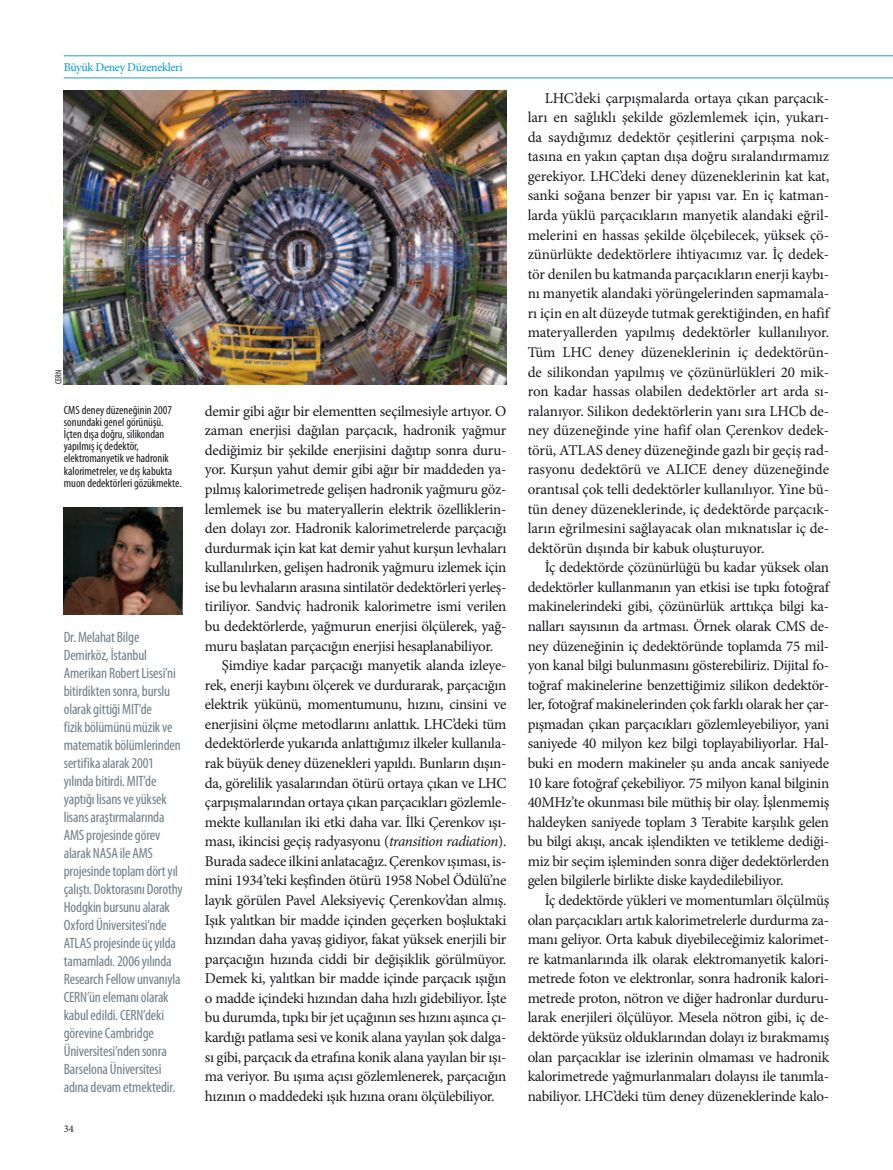
<style>
.page{position:relative;width:893px;height:1170px;background:#fff}
.page>*{position:absolute;margin:0;border:0;box-sizing:border-box;transform-origin:0 0}
.t1{font:15px/19.5px "Minion Pro";letter-spacing:-.02em;color:#1a171c;text-align:justify}
.t2{font:condensed 15px/18px "Myriad Pro";letter-spacing:-.01em;color:#707f87}
.t3{font:condensed 12px/12px "Myriad Pro";color:#1a171c}
.t4{font:12px "Minion Pro";letter-spacing:-.03em;color:#009bd5}
.t5{font:10.35px "Minion Pro";color:#1a171c}
.t6{font:condensed 9px "Myriad Pro";color:#1a171c}
.s1{font-style:italic}
</style>
<div class="page">
<hr style="left:64px;top:78px;width:829px;height:1px;background:#2699d1">
<hr style="left:64px;top:56px;width:829px;height:1px;background:#2699d1">
<img style="left:64px;top:91px;width:442px;height:293px">
<img style="left:64px;top:507px;width:119px;height:107px">
<p class="t4" style="left:64px;top:59px;width:120px">Büyük Deney Düzenekleri</p>
<p class="t6" style="left:53px;top:384px;width:15px;rotate:-90deg">CERN</p>
<p class="t3" style="left:64px;top:404px;width:119px">CMS deney düzeneğinin 2007 sonundaki genel görünüşü.<br>İçten dışa doğru, silikondan yapılmış iç dedektör, elektromanyetik ve hadronik kalorimetreler, ve dış kabukta muon dedektörleri gözükmekte.</p>
<p class="t2" style="left:64px;top:627px;width:120px">Dr. Melahat Bilge<br>Demirköz, İstanbul<br>Amerikan Robert Lisesi’ni bitirdikten sonra, burslu olarak gittiği MIT’de<br>fizik bölümünü müzik ve matematik bölümlerinden sertifika alarak 2001 yılında bitirdi. MIT’de yaptığı lisans ve yüksek lisans araştırmalarında<br>AMS projesinde görev alarak NASA ile AMS projesinde toplam dört yıl çalıştı. Doktorasını Dorothy<br>Hodgkin bursunu alarak<br>Oxford Üniversitesi’nde<br>ATLAS projesinde üç yılda tamamladı. 2006 yılında<br>Research Fellow unvanıyla<br>CERN’ün elemanı olarak kabul edildi. CERN’deki görevine Cambridge<br>Üniversitesi’nden sonra<br>Barselona Üniversitesi adına devam etmektedir.</p>
<p class="t5" style="left:64px;top:1121px;width:11px">34</p>
<p class="t1" style="left:205px;top:401px;width:303px">demir gibi ağır bir elementten seçilmesiyle artıyor. O</p>
<p class="t1" style="left:205px;top:421px;width:303px">zaman enerjisi dağılan parçacık, hadronik yağmur</p>
<p class="t1" style="left:205px;top:440px;width:303px">dediğimiz bir şekilde enerjisini dağıtıp sonra duru-</p>
<p class="t1" style="left:205px;top:460px;width:303px">yor. Kurşun yahut demir gibi ağır bir maddeden ya-</p>
<p class="t1" style="left:205px;top:479px;width:303px">pılmış kalorimetrede gelişen hadronik yağmuru göz-</p>
<p class="t1" style="left:205px;top:499px;width:303px">lemlemek ise bu materyallerin elektrik özelliklerin-</p>
<p class="t1" style="left:205px;top:518px;width:303px">den dolayı zor. Hadronik kalorimetrelerde parçacığı</p>
<p class="t1" style="left:205px;top:538px;width:303px">durdurmak için kat kat demir yahut kurşun levhaları</p>
<p class="t1" style="left:205px;top:557px;width:303px">kullanılırken, gelişen hadronik yağmuru izlemek için</p>
<p class="t1" style="left:205px;top:577px;width:303px">ise bu levhaların arasına sintilatör dedektörleri yerleş-</p>
<p class="t1" style="left:205px;top:597px;width:303px">tiriliyor. Sandviç hadronik kalorimetre ismi verilen</p>
<p class="t1" style="left:205px;top:616px;width:303px">bu dedektörlerde, yağmurun enerjisi ölçülerek, yağ-</p>
<p class="t1" style="left:205px;top:636px;width:290px">muru başlatan parçacığın enerjisi hesaplanabiliyor.</p>
<p class="t1" style="left:222px;top:655px;width:286px">Şimdiye kadar parçacığı manyetik alanda izleye-</p>
<p class="t1" style="left:205px;top:675px;width:303px">rek, enerji kaybını ölçerek ve durdurarak, parçacığın</p>
<p class="t1" style="left:205px;top:694px;width:303px">elektrik yükünü, momentumunu, hızını, cinsini ve</p>
<p class="t1" style="left:205px;top:714px;width:303px">enerjisini ölçme metodlarını anlattık. LHC’deki tüm</p>
<p class="t1" style="left:205px;top:733px;width:303px">dedektörlerde yukarıda anlattığımız ilkeler kullanıla-</p>
<p class="t1" style="left:205px;top:753px;width:303px">rak büyük deney düzenekleri yapıldı. Bunların dışın-</p>
<p class="t1" style="left:205px;top:773px;width:303px">da, görelilik yasalarından ötürü ortaya çıkan ve LHC</p>
<p class="t1" style="left:205px;top:792px;width:303px">çarpışmalarından ortaya çıkan parçacıkları gözlemle-</p>
<p class="t1" style="left:205px;top:812px;width:303px">mekte kullanılan iki etki daha var. İlki Çerenkov ışı-</p>
<p class="t1" style="left:205px;top:831px;width:303px">ması, ikincisi geçiş radyasyonu (<span class="s1">transition radiation</span>).</p>
<p class="t1" style="left:205px;top:851px;width:303px">Burada sadece ilkini anlatacağız. Çerenkov ışıması, is-</p>
<p class="t1" style="left:205px;top:870px;width:303px">mini 1934’teki keşfinden ötürü 1958 Nobel Ödülü’ne</p>
<p class="t1" style="left:205px;top:890px;width:303px">layık görülen Pavel Aleksiyeviç Çerenkov’dan almış.</p>
<p class="t1" style="left:205px;top:910px;width:303px">Işık yalıtkan bir madde içinden geçerken boşluktaki</p>
<p class="t1" style="left:205px;top:929px;width:303px">hızından daha yavaş gidiyor, fakat yüksek enerjili bir</p>
<p class="t1" style="left:205px;top:949px;width:303px">parçacığın hızında ciddi bir değişiklik görülmüyor.</p>
<p class="t1" style="left:205px;top:968px;width:303px">Demek ki, yalıtkan bir madde içinde parçacık ışığın</p>
<p class="t1" style="left:205px;top:988px;width:303px">o madde içindeki hızından daha hızlı gidebiliyor. İşte</p>
<p class="t1" style="left:205px;top:1007px;width:303px">bu durumda, tıpkı bir jet uçağının ses hızını aşınca çı-</p>
<p class="t1" style="left:205px;top:1027px;width:303px">kardığı patlama sesi ve konik alana yayılan şok dalga-</p>
<p class="t1" style="left:205px;top:1046px;width:303px">sı gibi, parçacık da etrafına konik alana yayılan bir ışı-</p>
<p class="t1" style="left:205px;top:1066px;width:303px">ma veriyor. Bu ışıma açısı gözlemlenerek, parçacığın</p>
<p class="t1" style="left:205px;top:1086px;width:291px">hızının o maddedeki ışık hızına oranı ölçülebiliyor.</p>
<p class="t1" style="left:528px;top:88px;width:303px;text-indent:17px">LHC’deki çarpışmalarda ortaya çıkan parçacık&shy;ları en sağlıklı şekilde gözlemlemek için, yukarı&shy;da saydığımız dedektör çeşitlerini çarpışma nok&shy;tasına en yakın çaptan dışa doğru sıralandırmamız gerekiyor. LHC’deki deney düzeneklerinin kat kat, sanki soğana benzer bir yapısı var. En iç katman&shy;larda yüklü parçacıkların manyetik alandaki eğril&shy;melerini en hassas şekilde ölçebilecek, yüksek çö&shy;zünürlükte dedektörlere ihtiyacımız var. İç dedek&shy;tör denilen bu katmanda parçacıkların enerji kaybı&shy;nı manyetik alandaki yörüngelerinden sapmamala&shy;rı için en alt düzeyde tutmak gerektiğinden, en hafif materyallerden yapılmış dedektörler kullanılıyor.<br>Tüm LHC deney düzeneklerinin iç dedektörün&shy;de silikondan yapılmış ve çözünürlükleri 20 mik&shy;ron kadar hassas olabilen dedektörler art arda sı&shy;ralanıyor. Silikon dedektörlerin yanı sıra LHCb de&shy;ney düzeneğinde yine hafif olan Çerenkov dedek&shy;törü, ATLAS deney düzeneğinde gazlı bir geçiş rad&shy;rasyonu dedektörü ve ALICE deney düzeneğinde orantısal çok telli dedektörler kullanılıyor. Yine bü&shy;tün deney düzeneklerinde, iç dedektörde parçacık&shy;ların eğrilmesini sağlayacak olan mıknatıslar iç de&shy;dektörün dışında bir kabuk oluşturuyor.</p>
<p class="t1" style="left:528px;top:557px;width:303px;text-indent:17px">İç dedektörde çözünürlüğü bu kadar yüksek olan dedektörler kullanmanın yan etkisi ise tıpkı fotoğraf makinelerindeki gibi, çözünürlük arttıkça bilgi ka&shy;nalları sayısının da artması. Örnek olarak CMS de&shy;ney düzeneğinin iç dedektöründe toplamda 75 mil&shy;yon kanal bilgi bulunmasını gösterebiliriz. Dijital fo&shy;toğraf makinelerine benzettiğimiz silikon dedektör&shy;ler, fotoğraf makinelerinden çok farklı olarak her çar&shy;pışmadan çıkan parçacıkları gözlemleyebiliyor, yani saniyede 40 milyon kez bilgi toplayabiliyorlar. Hal&shy;buki en modern makineler şu anda ancak saniyede 10 kare fotoğraf çekebiliyor. 75 milyon kanal bilginin 40MHz’te okunması bile müthiş bir olay. İşlenmemiş haldeyken saniyede toplam 3 Terabite karşılık gelen bu bilgi akışı, ancak işlendikten ve tetikleme dediği&shy;miz bir seçim işleminden sonra diğer dedektörlerden gelen bilgilerle birlikte diske kaydedilebiliyor.</p>
<p class="t1" style="left:528px;top:890px;width:303px;text-indent:17px">İç dedektörde yükleri ve momentumları ölçülmüş olan parçacıkları artık kalorimetrelerle durdurma za&shy;manı geliyor. Orta kabuk diyebileceğimiz kalorimet&shy;re katmanlarında ilk olarak elektromanyetik kalori&shy;metrede foton ve elektronlar, sonra hadronik kalori&shy;metrede proton, nötron ve diğer hadronlar durduru&shy;larak enerjileri ölçülüyor. Mesela nötron gibi, iç de&shy;dektörde yüksüz olduklarından dolayı iz bırakmamış olan parçacıklar ise izlerinin olmaması ve hadronik kalorimetrede yağmurlanmaları dolayısı ile tanımla&shy;nabiliyor. LHC’deki tüm deney düzeneklerinde kalo-</p>
</div>
